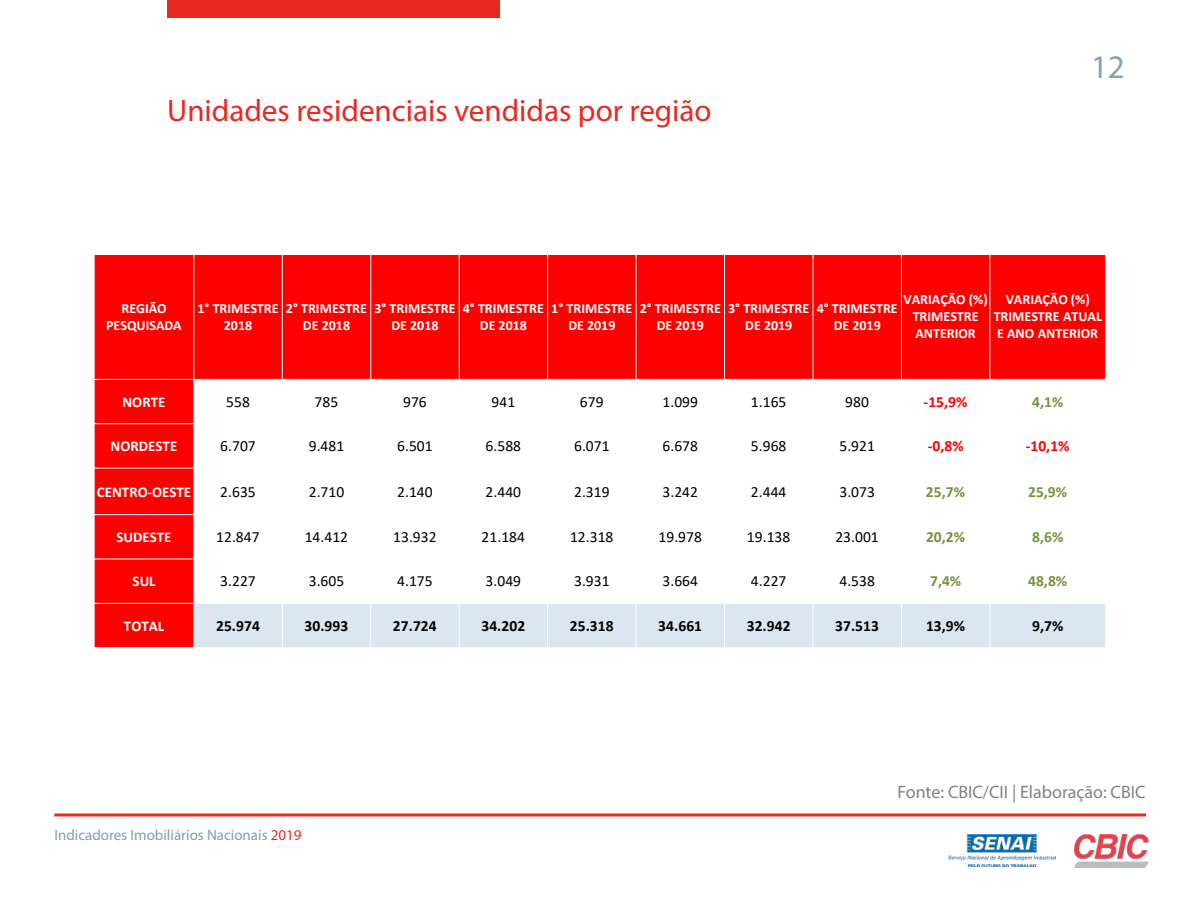
<style>
.page{position:relative;width:1200px;height:900px;background:#fff}
.page>*{position:absolute;margin:0;border:0;box-sizing:border-box;transform-origin:0 0}
.t1{font:33px "Myriad Pro";color:#85a2b1}
.t2{font:31.05px "Myriad Pro";color:#e82921}
.t3{font:18px "Myriad Pro";color:#808285}
.t4{font:15.6px "Calibri";letter-spacing:.005em;color:#000}
.t5{font:700 15.6px "Calibri";letter-spacing:.005em;color:#000}
.t6{font:700 15.6px "Calibri";letter-spacing:.005em;color:#76933c}
.t7{font:700 15.6px "Calibri";color:#f00}
.t8{font:15px "Myriad Pro";color:#829ead}
.t9{font:700 14.85px "Calibri";letter-spacing:.005em;color:#fff}
.t10{font:700 13.95px/17px "Calibri";color:#fff;text-align:center}
.s1{color:#e82921}
</style>
<div class="page">
<hr style="left:54px;top:813px;width:1092px;height:3px;background:#e82921">
<div style="left:167px;top:0;width:333px;height:18px;background:#e82921"></div>
<img style="left:948px;top:834px;width:107px;height:33px">
<img style="left:1075px;top:834px;width:74px;height:33px">
<div style="left:94px;top:255px;width:100px;height:124px;background:#f00"></div>
<div style="left:194px;top:255px;width:88px;height:124px;background:#f00"></div>
<div style="left:282px;top:255px;width:89px;height:124px;background:#f00"></div>
<div style="left:371px;top:255px;width:88px;height:124px;background:#f00"></div>
<div style="left:459px;top:255px;width:89px;height:124px;background:#f00"></div>
<div style="left:548px;top:255px;width:88px;height:124px;background:#f00"></div>
<div style="left:636px;top:255px;width:89px;height:124px;background:#f00"></div>
<div style="left:725px;top:255px;width:88px;height:124px;background:#f00"></div>
<div style="left:813px;top:255px;width:88px;height:124px;background:#f00"></div>
<div style="left:901px;top:255px;width:89px;height:124px;background:#f00"></div>
<div style="left:990px;top:255px;width:116px;height:124px;background:#f00"></div>
<div style="left:94px;top:379px;width:100px;height:45px;background:#f00"></div>
<div style="left:94px;top:424px;width:100px;height:44px;background:#f00"></div>
<div style="left:94px;top:468px;width:100px;height:47px;background:#f00"></div>
<div style="left:94px;top:515px;width:100px;height:44px;background:#f00"></div>
<div style="left:94px;top:559px;width:100px;height:44px;background:#f00"></div>
<div style="left:94px;top:603px;width:100px;height:45px;background:#f00"></div>
<div style="left:194px;top:603px;width:88px;height:45px;background:#dce6f1"></div>
<div style="left:282px;top:603px;width:89px;height:45px;background:#dce6f1"></div>
<div style="left:371px;top:603px;width:88px;height:45px;background:#dce6f1"></div>
<div style="left:459px;top:603px;width:89px;height:45px;background:#dce6f1"></div>
<div style="left:548px;top:603px;width:88px;height:45px;background:#dce6f1"></div>
<div style="left:636px;top:603px;width:89px;height:45px;background:#dce6f1"></div>
<div style="left:725px;top:603px;width:88px;height:45px;background:#dce6f1"></div>
<div style="left:813px;top:603px;width:88px;height:45px;background:#dce6f1"></div>
<div style="left:901px;top:603px;width:89px;height:45px;background:#dce6f1"></div>
<div style="left:990px;top:603px;width:116px;height:45px;background:#dce6f1"></div>
<hr style="left:194px;top:255px;width:1px;height:393px;background:#fff">
<hr style="left:282px;top:255px;width:1px;height:393px;background:#fff">
<hr style="left:370px;top:255px;width:1px;height:393px;background:#fff">
<hr style="left:459px;top:255px;width:1px;height:393px;background:#fff">
<hr style="left:547px;top:255px;width:1px;height:393px;background:#fff">
<hr style="left:636px;top:255px;width:1px;height:393px;background:#fff">
<hr style="left:724px;top:255px;width:1px;height:393px;background:#fff">
<hr style="left:813px;top:255px;width:1px;height:393px;background:#fff">
<hr style="left:901px;top:255px;width:1px;height:393px;background:#fff">
<hr style="left:990px;top:255px;width:1px;height:393px;background:#fff">
<hr style="left:94px;top:379px;width:1012px;height:1px;background:#fff">
<hr style="left:94px;top:423px;width:1012px;height:1px;background:#fff">
<hr style="left:94px;top:468px;width:1012px;height:1px;background:#fff">
<hr style="left:94px;top:514px;width:1012px;height:1px;background:#fff">
<hr style="left:94px;top:559px;width:1012px;height:1px;background:#fff">
<hr style="left:94px;top:603px;width:1012px;height:1px;background:#fff">
<hr style="left:94px;top:255px;width:1px;height:393px;background:#fff">
<hr style="left:1105px;top:255px;width:1px;height:393px;background:#fff">
<hr style="left:94px;top:647px;width:1012px;height:1px;background:#fff">
<h2 class="t2" style="left:167px;top:91px;width:546px">Unidades residenciais vendidas por região</h2>
<h1 class="t1" style="left:1091px;top:46px;width:35px">12</h1>
<p class="t10" style="left:106px;top:299px;width:77px">REGIÃO<br>PESQUISADA</p>
<p class="t10" style="left:197px;top:299px;width:83px">1° TRIMESTRE<br>2018</p>
<p class="t10" style="left:286px;top:299px;width:83px">2° TRIMESTRE<br>DE 2018</p>
<p class="t10" style="left:374px;top:299px;width:83px">3° TRIMESTRE<br>DE 2018</p>
<p class="t10" style="left:463px;top:299px;width:83px">4° TRIMESTRE<br>DE 2018</p>
<p class="t10" style="left:551px;top:299px;width:83px">1° TRIMESTRE<br>DE 2019</p>
<p class="t10" style="left:640px;top:299px;width:83px">2° TRIMESTRE<br>DE 2019</p>
<p class="t10" style="left:728px;top:299px;width:83px">3° TRIMESTRE<br>DE 2019</p>
<p class="t10" style="left:817px;top:299px;width:83px">4° TRIMESTRE<br>DE 2019</p>
<p class="t10" style="left:904px;top:291px;width:86px">VARIAÇÃO (%)<br>TRIMESTRE<br>ANTERIOR</p>
<p class="t10" style="left:994px;top:291px;width:110px">VARIAÇÃO (%)<br>TRIMESTRE ATUAL<br>E ANO ANTERIOR</p>
<p class="t9" style="left:122px;top:391px;width:45px">NORTE</p>
<p class="t4" style="left:226px;top:391px;width:25px">558</p>
<p class="t4" style="left:315px;top:391px;width:25px">785</p>
<p class="t4" style="left:403px;top:391px;width:25px">976</p>
<p class="t4" style="left:492px;top:391px;width:25px">941</p>
<p class="t4" style="left:580px;top:391px;width:25px">679</p>
<p class="t4" style="left:663px;top:391px;width:37px">1.099</p>
<p class="t4" style="left:751px;top:391px;width:37px">1.165</p>
<p class="t4" style="left:845px;top:391px;width:25px">980</p>
<p class="t7" style="left:924px;top:391px;width:45px">-15,9%</p>
<p class="t6" style="left:1032px;top:391px;width:33px">4,1%</p>
<p class="t9" style="left:111px;top:436px;width:68px">NORDESTE</p>
<p class="t4" style="left:220px;top:435px;width:37px">6.707</p>
<p class="t4" style="left:309px;top:435px;width:37px">9.481</p>
<p class="t4" style="left:397px;top:435px;width:37px">6.501</p>
<p class="t4" style="left:486px;top:435px;width:37px">6.588</p>
<p class="t4" style="left:574px;top:435px;width:37px">6.071</p>
<p class="t4" style="left:663px;top:435px;width:37px">6.678</p>
<p class="t4" style="left:751px;top:435px;width:37px">5.968</p>
<p class="t4" style="left:839px;top:435px;width:37px">5.921</p>
<p class="t7" style="left:928px;top:435px;width:37px">-0,8%</p>
<p class="t7" style="left:1026px;top:435px;width:45px">-10,1%</p>
<p class="t9" style="left:97px;top:481px;width:96px">CENTRO-OESTE</p>
<p class="t4" style="left:220px;top:481px;width:37px">2.635</p>
<p class="t4" style="left:309px;top:481px;width:37px">2.710</p>
<p class="t4" style="left:397px;top:481px;width:37px">2.140</p>
<p class="t4" style="left:486px;top:481px;width:37px">2.440</p>
<p class="t4" style="left:574px;top:481px;width:37px">2.319</p>
<p class="t4" style="left:663px;top:481px;width:37px">3.242</p>
<p class="t4" style="left:751px;top:481px;width:37px">2.444</p>
<p class="t4" style="left:839px;top:481px;width:37px">3.073</p>
<p class="t6" style="left:926px;top:480px;width:41px">25,7%</p>
<p class="t6" style="left:1028px;top:480px;width:41px">25,9%</p>
<p class="t9" style="left:117px;top:527px;width:57px">SUDESTE</p>
<p class="t4" style="left:216px;top:526px;width:45px">12.847</p>
<p class="t4" style="left:305px;top:526px;width:45px">14.412</p>
<p class="t4" style="left:393px;top:526px;width:45px">13.932</p>
<p class="t4" style="left:482px;top:526px;width:45px">21.184</p>
<p class="t4" style="left:570px;top:526px;width:45px">12.318</p>
<p class="t4" style="left:658px;top:526px;width:45px">19.978</p>
<p class="t4" style="left:747px;top:526px;width:45px">19.138</p>
<p class="t4" style="left:835px;top:526px;width:45px">23.001</p>
<p class="t6" style="left:926px;top:526px;width:41px">20,2%</p>
<p class="t6" style="left:1032px;top:526px;width:33px">8,6%</p>
<p class="t9" style="left:133px;top:571px;width:25px">SUL</p>
<p class="t4" style="left:220px;top:570px;width:37px">3.227</p>
<p class="t4" style="left:309px;top:570px;width:37px">3.605</p>
<p class="t4" style="left:397px;top:570px;width:37px">4.175</p>
<p class="t4" style="left:486px;top:570px;width:37px">3.049</p>
<p class="t4" style="left:574px;top:570px;width:37px">3.931</p>
<p class="t4" style="left:663px;top:570px;width:37px">3.664</p>
<p class="t4" style="left:751px;top:570px;width:37px">4.227</p>
<p class="t4" style="left:839px;top:570px;width:37px">4.538</p>
<p class="t6" style="left:930px;top:570px;width:33px">7,4%</p>
<p class="t6" style="left:1028px;top:570px;width:41px">48,8%</p>
<p class="t9" style="left:124px;top:615px;width:42px">TOTAL</p>
<p class="t5" style="left:216px;top:615px;width:45px">25.974</p>
<p class="t5" style="left:305px;top:615px;width:45px">30.993</p>
<p class="t5" style="left:393px;top:615px;width:45px">27.724</p>
<p class="t5" style="left:481px;top:615px;width:45px">34.202</p>
<p class="t5" style="left:570px;top:615px;width:45px">25.318</p>
<p class="t5" style="left:658px;top:615px;width:45px">34.661</p>
<p class="t5" style="left:747px;top:615px;width:45px">32.942</p>
<p class="t5" style="left:835px;top:615px;width:45px">37.513</p>
<p class="t5" style="left:926px;top:615px;width:41px">13,9%</p>
<p class="t5" style="left:1032px;top:615px;width:33px">9,7%</p>
<p class="t8" style="left:54px;top:825px;width:249px">Indicadores Imobiliários Nacionais <span class="s1">2019</span></p>
<p class="t3" style="left:898px;top:780px;width:249px">Fonte: CBIC/CII | Elaboração: CBIC</p>
</div>
